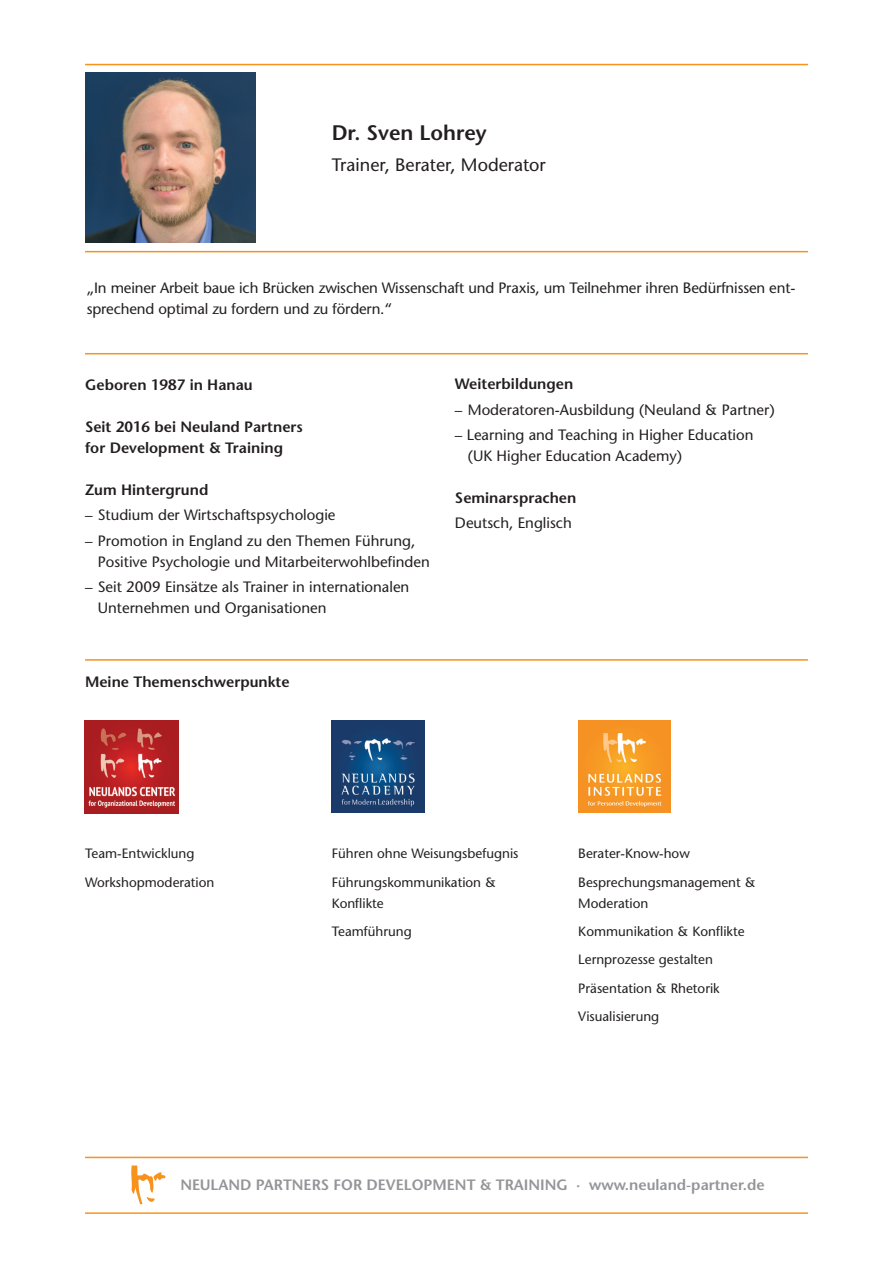
<style>
.page{position:relative;width:893px;height:1263px;background:#fff}
.page>*{position:absolute;margin:0;border:0;box-sizing:border-box;transform-origin:0 0}
.t1{font:600 21px "Stone Sans Std";color:#231f20}
.t2{font:500 18px "Stone Sans Std";color:#231f20}
.t3{font:500 15px/21px "Stone Sans Std";color:#231f20}
.t4{font:600 15px/21px "Stone Sans Std";color:#231f20}
.t5{font:600 15px "Stone Sans Std";color:#939598}
.t6{font:500 13.5px/28.5px "Stone Sans Std";color:#231f20}
</style>
<div class="page">
<hr style="left:85px;top:353px;width:723px;height:1px;background:#f7931d">
<hr style="left:85px;top:659px;width:723px;height:2px;background:#f7931d">
<hr style="left:85px;top:251px;width:723px;height:1px;background:#f7931d">
<hr style="left:85px;top:64px;width:723px;height:1px;background:#f7931d">
<img style="left:85px;top:72px;width:170px;height:170px">
<hr style="left:85px;top:1157px;width:723px;height:1px;background:#f7931d">
<hr style="left:85px;top:1212px;width:723px;height:2px;background:#f7931d">
<svg style="left:131px;top:1165px;width:34px;height:39px"></svg>
<img style="left:332px;top:720px;width:92px;height:92px">
<img style="left:578px;top:720px;width:92px;height:92px">
<img style="left:85px;top:720px;width:93px;height:93px">
<h1 class="t1" style="left:332px;top:120px;width:157px">Dr. Sven Lohrey</h1>
<p class="t2" style="left:332px;top:154px;width:216px">Trainer, Berater, Moderator</p>
<p class="t3" style="left:87px;top:277px;width:710px">„In meiner Arbeit baue ich Brücken zwischen Wissenschaft und Praxis, um Teilnehmer ihren Bedürfnissen ent&shy;sprechend optimal zu fordern und zu fördern.“</p>
<p class="t4" style="left:85px;top:374px;width:169px">Geboren 1987 in Hanau</p>
<p class="t4" style="left:85px;top:416px;width:219px">Seit 2016 bei Neuland Partners for Development &amp; Training</p>
<p class="t4" style="left:85px;top:479px;width:125px">Zum Hintergrund</p>
<p class="t3" style="left:85px;top:505px;width:252px">– Studium der Wirtschaftspsychologie</p>
<p class="t3" style="left:98px;top:530px;width:334px;text-indent:-13px">– Promotion in England zu den Themen Führung,<br>Positive Psychologie und Mitarbeiterwohlbefinden</p>
<p class="t3" style="left:98px;top:576px;width:313px;text-indent:-13px">– Seit 2009 Einsätze als Trainer in internationalen<br>Unternehmen und Organisationen</p>
<p class="t4" style="left:85px;top:671px;width:206px">Meine Themenschwerpunkte</p>
<p class="t4" style="left:455px;top:374px;width:120px">Weiterbildungen</p>
<p class="t3" style="left:455px;top:399px;width:321px">– Moderatoren-Ausbildung (Neuland &amp; Partner)</p>
<p class="t3" style="left:468px;top:424px;width:287px;text-indent:-13px">– Learning and Teaching in Higher Education (UK Higher Education Academy)</p>
<p class="t4" style="left:455px;top:487px;width:123px">Seminarsprachen</p>
<p class="t3" style="left:455px;top:513px;width:118px">Deutsch, Englisch</p>
<p class="t6" style="left:85px;top:839px;width:131px">Team-Entwicklung<br>Workshopmoderation</p>
<p class="t6" style="left:332px;top:839px;width:188px">Führen ohne Weisungsbefugnis<br>Führungskommunikation &amp;</p>
<p class="t6" style="left:332px;top:889px;width:82px">Konflikte<br>Teamführung</p>
<p class="t6" style="left:578px;top:839px;width:179px">Berater-Know-how<br>Besprechungsmanagement &amp;</p>
<p class="t6" style="left:578px;top:889px;width:168px">Moderation<br>Kommunikation &amp; Konflikte<br>Lernprozesse gestalten<br>Präsentation &amp; Rhetorik<br>Visualisierung</p>
<p class="t5" style="left:180px;top:1176px;width:586px">NEULAND PARTNERS FOR DEVELOPMENT &amp; TRAINING · www.neuland-partner.de</p>
</div>
